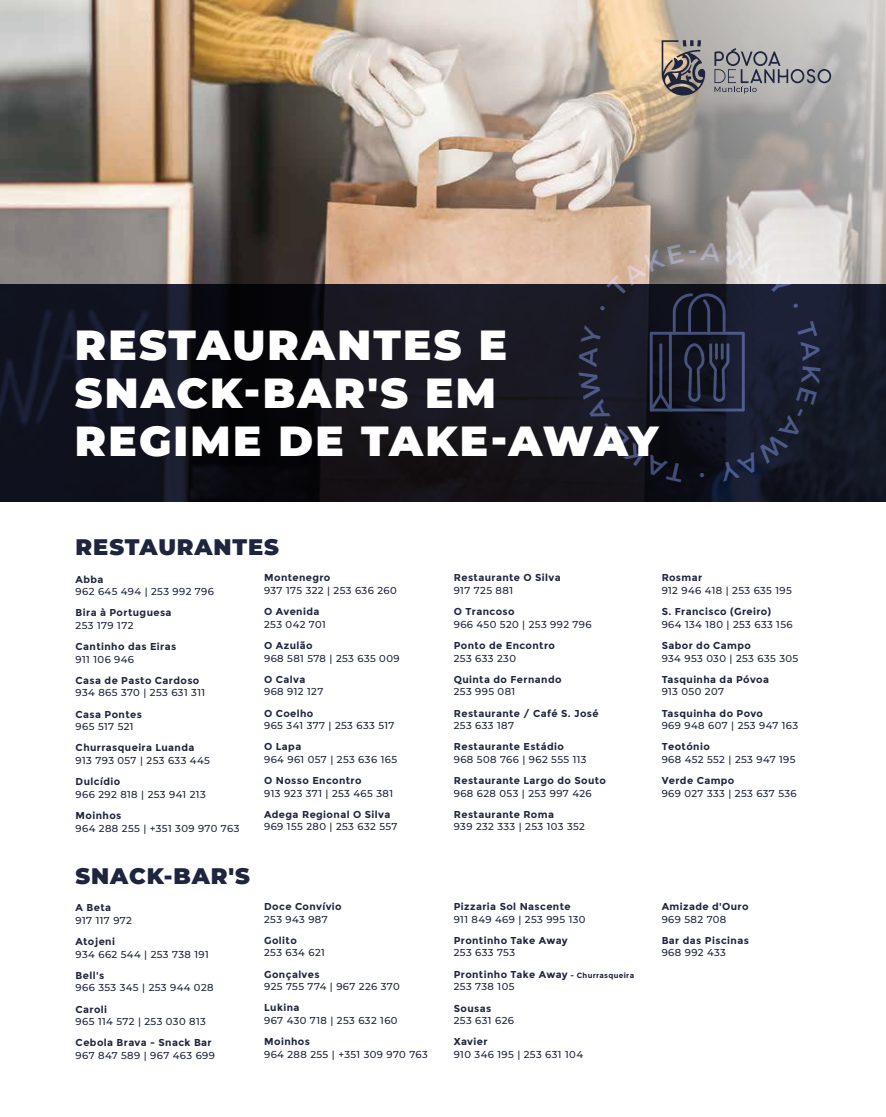
<style>
.page{position:relative;width:886px;height:1117px;background:#fff}
.page>*{position:absolute;margin:0;border:0;box-sizing:border-box;transform-origin:0 0}
.t1{font:900 42px/47.9px "Montserrat";letter-spacing:.055em;color:#fff}
.t2{font:900 22.5px "Montserrat";letter-spacing:.04em;color:#1f253e}
.t3{font:500 10px "Montserrat";letter-spacing:.04em;color:#1f253e}
.t4{font:700 10px/21.2px "Montserrat";letter-spacing:.04em;color:#1f253e}
.s1{font-weight:500}
.s2{font-size:7.5px}
</style>
<div class="page">
<img style="left:0;top:0;width:886px;height:284px">
<svg style="left:0;top:284px;width:886px;height:218px;background:#12121c"></svg>
<svg style="left:662px;top:40px;width:43px;height:55px;background:#817977"></svg>
<svg style="left:714px;top:48px;width:117px;height:46px;background:#a09fa2"></svg>
<svg style="left:579px;top:242px;width:242px;height:240px;background:#363641"></svg>
<h1 class="t1" style="left:75px;top:319px;width:434px">RESTAURANTES E</h1>
<h1 class="t1" style="left:75px;top:366px;width:585px">SNACK-BAR'S EM<br>REGIME DE TAKE-AWAY</h1>
<h2 class="t2" style="left:76px;top:530px;width:205px">RESTAURANTES</h2>
<p class="t4" style="left:76px;top:568px;width:29px">Abba</p>
<p class="t3" style="left:76px;top:584px;width:140px">962 645 494 | 253 992 796</p>
<p class="t4" style="left:76px;top:602px;width:97px">Bira à Portuguesa</p>
<p class="t3" style="left:76px;top:618px;width:59px">253 179 172</p>
<p class="t4" style="left:76px;top:636px;width:102px">Cantinho das Eiras</p>
<p class="t3" style="left:76px;top:652px;width:60px">911 106 946</p>
<p class="t4" style="left:76px;top:669px;width:125px">Casa de Pasto Cardoso</p>
<p class="t3" style="left:76px;top:685px;width:131px">934 865 370 | 253 631 311</p>
<p class="t4" style="left:76px;top:703px;width:68px">Casa Pontes</p>
<p class="t3" style="left:76px;top:719px;width:60px">965 517 521</p>
<p class="t4" style="left:76px;top:737px;width:120px">Churrasqueira Luanda</p>
<p class="t3" style="left:76px;top:753px;width:136px">913 793 057 | 253 633 445</p>
<p class="t4" style="left:76px;top:771px;width:46px">Dulcídio</p>
<p class="t3" style="left:76px;top:787px;width:132px">966 292 818 | 253 941 213</p>
<p class="t4" style="left:76px;top:804px;width:47px">Moinhos</p>
<p class="t3" style="left:76px;top:820px;width:165px">964 288 255 | +351 309 970 763</p>
<h2 class="t2" style="left:76px;top:858px;width:176px">SNACK-BAR'S</h2>
<p class="t4" style="left:76px;top:896px;width:37px">A Beta</p>
<p class="t3" style="left:76px;top:913px;width:58px">917 117 972</p>
<p class="t4" style="left:76px;top:930px;width:41px">Atojeni</p>
<p class="t3" style="left:76px;top:946px;width:135px">934 662 544 | 253 738 191</p>
<p class="t4" style="left:76px;top:964px;width:30px">Bell's</p>
<p class="t3" style="left:76px;top:980px;width:139px">966 353 345 | 253 944 028</p>
<p class="t4" style="left:76px;top:998px;width:33px">Caroli</p>
<p class="t3" style="left:76px;top:1014px;width:132px">965 114 572 | 253 030 813</p>
<p class="t4" style="left:76px;top:1031px;width:138px">Cebola Brava - Snack Bar</p>
<p class="t3" style="left:76px;top:1048px;width:141px">967 847 589 | 967 463 699</p>
<p class="t4" style="left:264px;top:567px;width:68px">Montenegro</p>
<p class="t3" style="left:264px;top:583px;width:134px">937 175 322 | 253 636 260</p>
<p class="t4" style="left:264px;top:601px;width:57px">O Avenida</p>
<p class="t3" style="left:264px;top:617px;width:63px">253 042 701</p>
<p class="t4" style="left:264px;top:634px;width:50px">O Azulão</p>
<p class="t3" style="left:264px;top:651px;width:137px">968 581 578 | 253 635 009</p>
<p class="t4" style="left:264px;top:668px;width:43px">O Calva</p>
<p class="t3" style="left:264px;top:684px;width:61px">968 912 127</p>
<p class="t4" style="left:264px;top:702px;width:51px">O Coelho</p>
<p class="t3" style="left:264px;top:718px;width:132px">965 341 377 | 253 633 517</p>
<p class="t4" style="left:264px;top:736px;width:39px">O Lapa</p>
<p class="t3" style="left:264px;top:752px;width:134px">964 961 057 | 253 636 165</p>
<p class="t4" style="left:264px;top:769px;width:99px">O Nosso Encontro</p>
<p class="t3" style="left:264px;top:786px;width:130px">913 923 371 | 253 465 381</p>
<p class="t4" style="left:264px;top:803px;width:128px">Adega Regional O Silva</p>
<p class="t3" style="left:264px;top:819px;width:135px">969 155 280 | 253 632 557</p>
<p class="t4" style="left:264px;top:895px;width:79px">Doce Convívio</p>
<p class="t3" style="left:264px;top:911px;width:65px">253 943 987</p>
<p class="t4" style="left:264px;top:929px;width:34px">Golito</p>
<p class="t3" style="left:264px;top:945px;width:62px">253 634 621</p>
<p class="t4" style="left:264px;top:963px;width:57px">Gonçalves</p>
<p class="t3" style="left:264px;top:979px;width:137px">925 755 774 | 967 226 370</p>
<p class="t4" style="left:264px;top:997px;width:37px">Lukina</p>
<p class="t3" style="left:264px;top:1013px;width:135px">967 430 718 | 253 632 160</p>
<p class="t4" style="left:264px;top:1030px;width:47px">Moinhos</p>
<p class="t3" style="left:264px;top:1046px;width:165px">964 288 255 | +351 309 970 763</p>
<p class="t4" style="left:454px;top:567px;width:108px">Restaurante O Silva</p>
<p class="t3" style="left:454px;top:583px;width:61px">917 725 881</p>
<p class="t4" style="left:454px;top:601px;width:62px">O Trancoso</p>
<p class="t3" style="left:454px;top:617px;width:139px">966 450 520 | 253 992 796</p>
<p class="t4" style="left:454px;top:634px;width:103px">Ponto de Encontro</p>
<p class="t3" style="left:454px;top:651px;width:64px">253 633 230</p>
<p class="t4" style="left:454px;top:668px;width:109px">Quinta do Fernando</p>
<p class="t3" style="left:454px;top:684px;width:63px">253 995 081</p>
<p class="t4" style="left:454px;top:702px;width:146px">Restaurante / Café S. José</p>
<p class="t3" style="left:454px;top:718px;width:62px">253 633 187</p>
<p class="t4" style="left:454px;top:736px;width:112px">Restaurante Estádio</p>
<p class="t3" style="left:454px;top:752px;width:134px">968 508 766 | 962 555 113</p>
<p class="t4" style="left:454px;top:769px;width:154px">Restaurante Largo do Souto</p>
<p class="t3" style="left:454px;top:786px;width:139px">968 628 053 | 253 997 426</p>
<p class="t4" style="left:454px;top:803px;width:102px">Restaurante Roma</p>
<p class="t3" style="left:454px;top:819px;width:133px">939 232 333 | 253 103 352</p>
<p class="t4" style="left:454px;top:895px;width:118px">Pizzaria Sol Nascente</p>
<p class="t3" style="left:454px;top:911px;width:133px">911 849 469 | 253 995 130</p>
<p class="t4" style="left:454px;top:929px;width:116px">Prontinho Take Away</p>
<p class="t4" style="left:454px;top:942px;width:182px"><span class="s1">253 633 753<br></span>Prontinho Take Away <span class="s2">- Churrasqueira</span></p>
<p class="t3" style="left:454px;top:979px;width:62px">253 738 105</p>
<p class="t4" style="left:454px;top:997px;width:39px">Sousas</p>
<p class="t3" style="left:454px;top:1013px;width:62px">253 631 626</p>
<p class="t4" style="left:454px;top:1030px;width:35px">Xavier</p>
<p class="t3" style="left:454px;top:1046px;width:131px">910 346 195 | 253 631 104</p>
<p class="t4" style="left:662px;top:567px;width:42px">Rosmar</p>
<p class="t3" style="left:662px;top:583px;width:132px">912 946 418 | 253 635 195</p>
<p class="t4" style="left:662px;top:601px;width:111px">S. Francisco (Greiro)</p>
<p class="t3" style="left:662px;top:617px;width:133px">964 134 180 | 253 633 156</p>
<p class="t4" style="left:662px;top:634px;width:91px">Sabor do Campo</p>
<p class="t3" style="left:662px;top:651px;width:138px">934 953 030 | 253 635 305</p>
<p class="t4" style="left:662px;top:668px;width:109px">Tasquinha da Póvoa</p>
<p class="t3" style="left:662px;top:684px;width:64px">913 050 207</p>
<p class="t4" style="left:662px;top:702px;width:103px">Tasquinha do Povo</p>
<p class="t3" style="left:662px;top:718px;width:138px">969 948 607 | 253 947 163</p>
<p class="t4" style="left:662px;top:736px;width:50px">Teotónio</p>
<p class="t3" style="left:662px;top:752px;width:135px">968 452 552 | 253 947 195</p>
<p class="t4" style="left:662px;top:769px;width:74px">Verde Campo</p>
<p class="t3" style="left:662px;top:786px;width:137px">969 027 333 | 253 637 536</p>
<p class="t4" style="left:662px;top:895px;width:88px">Amizade d'Ouro</p>
<p class="t3" style="left:662px;top:911px;width:66px">969 582 708</p>
<p class="t4" style="left:662px;top:929px;width:89px">Bar das Piscinas</p>
<p class="t3" style="left:662px;top:945px;width:66px">968 992 433</p>
</div>
